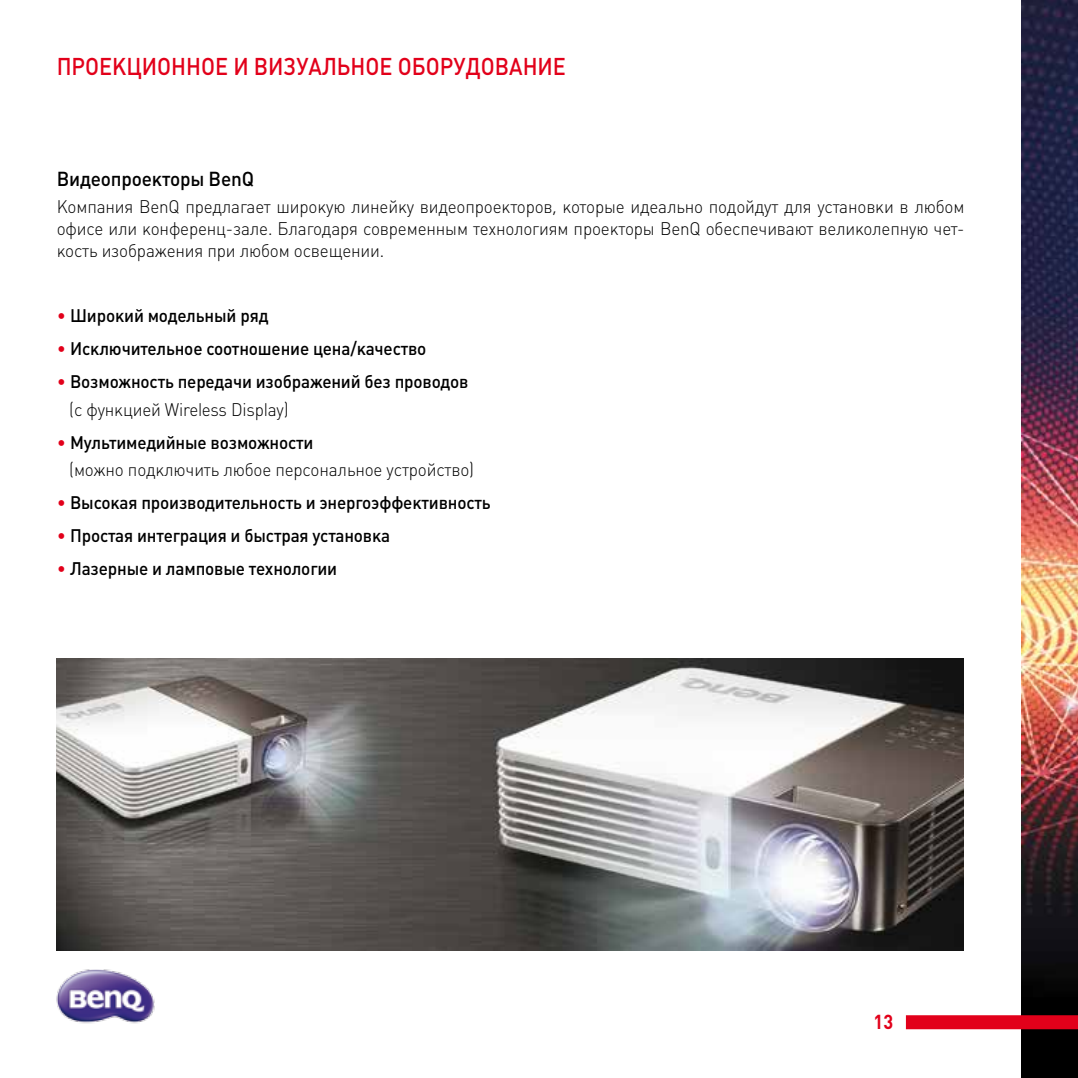
<style>
.page{position:relative;width:1078px;height:1078px;background:#fff}
.page>*{position:absolute;margin:0;border:0;box-sizing:border-box;transform-origin:0 0}
.t1{font:24px "Plumb Medium C";color:#e2001a;scale:.9 1}
.t2{font:20px "Plumb Medium C";letter-spacing:-.01em;color:#000;scale:.95 1}
.t3{font:20px "Plumb Bold C";color:#e2001a;scale:.9 1}
.t4{font:18px/21.6px "Plumb Light C";letter-spacing:-.01em;color:#000;text-align:justify;scale:.95 1}
.t5{font:18px "Plumb Medium C";letter-spacing:-.01em;color:#000;scale:.95 1}
.s1{font-family:"Plumb Light C";color:#e2001a}
</style>
<div class="page">
<img style="left:1020px;top:0;width:57px;height:1077px">
<div style="left:905px;top:1014px;width:172px;height:14px;background:#e2001a"></div>
<img style="left:56px;top:969px;width:98px;height:55px">
<img style="left:57px;top:658px;width:905px;height:292px">
<h1 class="t1" style="left:57px;top:53px;width:567px">ПРОЕКЦИОННОЕ И ВИЗУАЛЬНОЕ ОБОРУДОВАНИЕ</h1>
<p class="t2" style="left:57px;top:167px;width:209px">Видеопроекторы BenQ</p>
<p class="t4" style="left:57px;top:196px;width:956px">Компания BenQ предлагает широкую линейку видеопроекторов, которые идеально подойдут для установки в любом офисе или конференц-зале. Благодаря современным технологиям проекторы BenQ обеспечивают великолепную чет&shy;кость изображения при любом освещении.</p>
<p class="t5" style="left:57px;top:306px;width:224px"><span class="s1">•</span> Широкий модельный ряд</p>
<p class="t5" style="left:57px;top:338px;width:390px"><span class="s1">•</span> Исключительное соотношение цена/качество</p>
<p class="t5" style="left:57px;top:371px;width:435px"><span class="s1">•</span> Возможность передачи изображений без проводов</p>
<p class="t4" style="left:69px;top:398px;width:232px">(с функцией Wireless Display)</p>
<p class="t5" style="left:57px;top:432px;width:272px"><span class="s1">•</span> Мультимедийные возможности</p>
<p class="t4" style="left:69px;top:459px;width:427px">(можно подключить любое персональное устройство)</p>
<p class="t5" style="left:57px;top:492px;width:458px"><span class="s1">•</span> Высокая производительность и энергоэффективность</p>
<p class="t5" style="left:57px;top:525px;width:352px"><span class="s1">•</span> Простая интеграция и быстрая установка</p>
<p class="t5" style="left:57px;top:558px;width:297px"><span class="s1">•</span> Лазерные и ламповые технологии</p>
<p class="t3" style="left:873px;top:1010px;width:23px">13</p>
</div>
